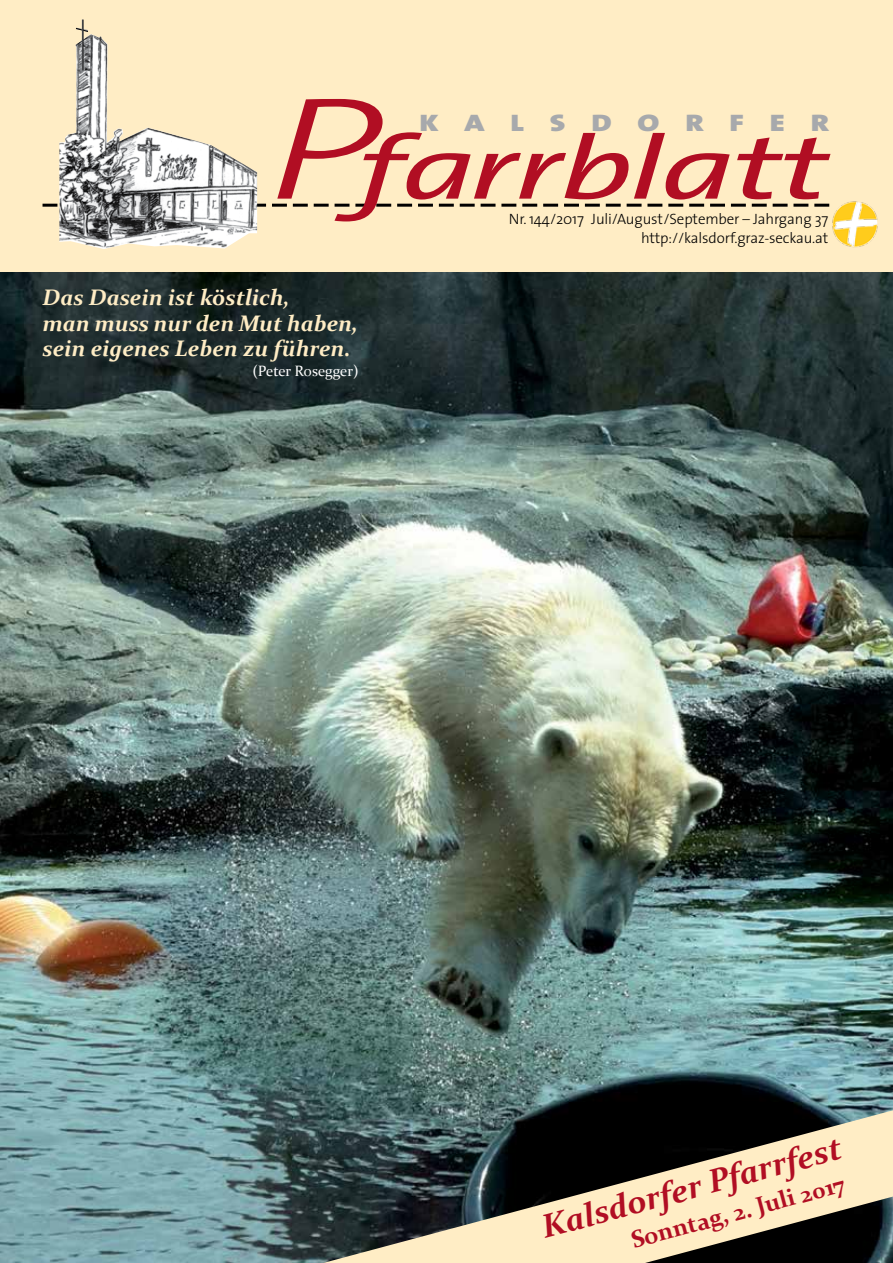
<style>
.page{position:relative;width:893px;height:1263px;background:#ffedc5}
.page>*{position:absolute;margin:0;border:0;box-sizing:border-box;transform-origin:0 0}
.t1{font:italic 300 147px "The Sans";color:#b10e23;scale:1.52 1}
.t2{font:italic 90px "The Sans";letter-spacing:-.02em;color:#b10e23;scale:1.52 1}
.t3{font:italic 700 33px "Constantia";color:#b10e23}
.t4{font:700 24px "Constantia";color:#b10e23}
.t5{font:900 24px "The Sans";letter-spacing:.83em;color:#a7a9ac;scale:1.3 1}
.t6{font:italic 700 22.5px/25.5px "Constantia";color:#ffedc5}
.t7{font:300 15px "The Sans";letter-spacing:-.01em;color:#000}
.t8{font:15px "Constantia";color:#fff}
</style>
<div class="page">
<svg style="left:76px;top:27px;width:12px;height:6px"></svg>
<svg style="left:43px;top:204px;width:786px;height:3px"></svg>
<img style="left:59px;top:34px;width:198px;height:215px">
<hr style="left:82px;top:20px;width:1px;height:51px;background:#939598">
<hr style="left:83px;top:20px;width:1px;height:51px;background:#000">
<img style="left:829px;top:201px;width:49px;height:46px">
<img style="left:0;top:272px;width:893px;height:991px">
<svg style="left:323px;top:1110px;width:570px;height:153px"></svg>
<h1 class="t1" style="left:267px;top:27px;width:76px">P</h1>
<h3 class="t5" style="left:419px;top:103px;width:317px">KALSDORFER</h3>
<h2 class="t2" style="left:358px;top:93px;width:311px">farrblatt</h2>
<p class="t7" style="left:509px;top:206px;width:321px">Nr. 144/2017 Juli/August/September – Jahrgang 37</p>
<h3 class="t6" style="left:43px;top:284px;width:318px">Das Dasein ist köstlich,<br>man muss nur den Mut haben, sein eigenes Leben zu führen.</h3>
<p class="t8" style="left:252px;top:361px;width:108px">(Peter Rosegger)</p>
<p class="t7" style="left:641px;top:226px;width:189px">http://kalsdorf.graz-seckau.at</p>
<h3 class="t3" style="left:536px;top:1205px;width:311px;rotate:-15deg">Kalsdorfer Pfarrfest</h3>
<h3 class="t4" style="left:627px;top:1224px;width:221px;rotate:-15deg">Sonntag, 2. Juli 2017</h3>
</div>
